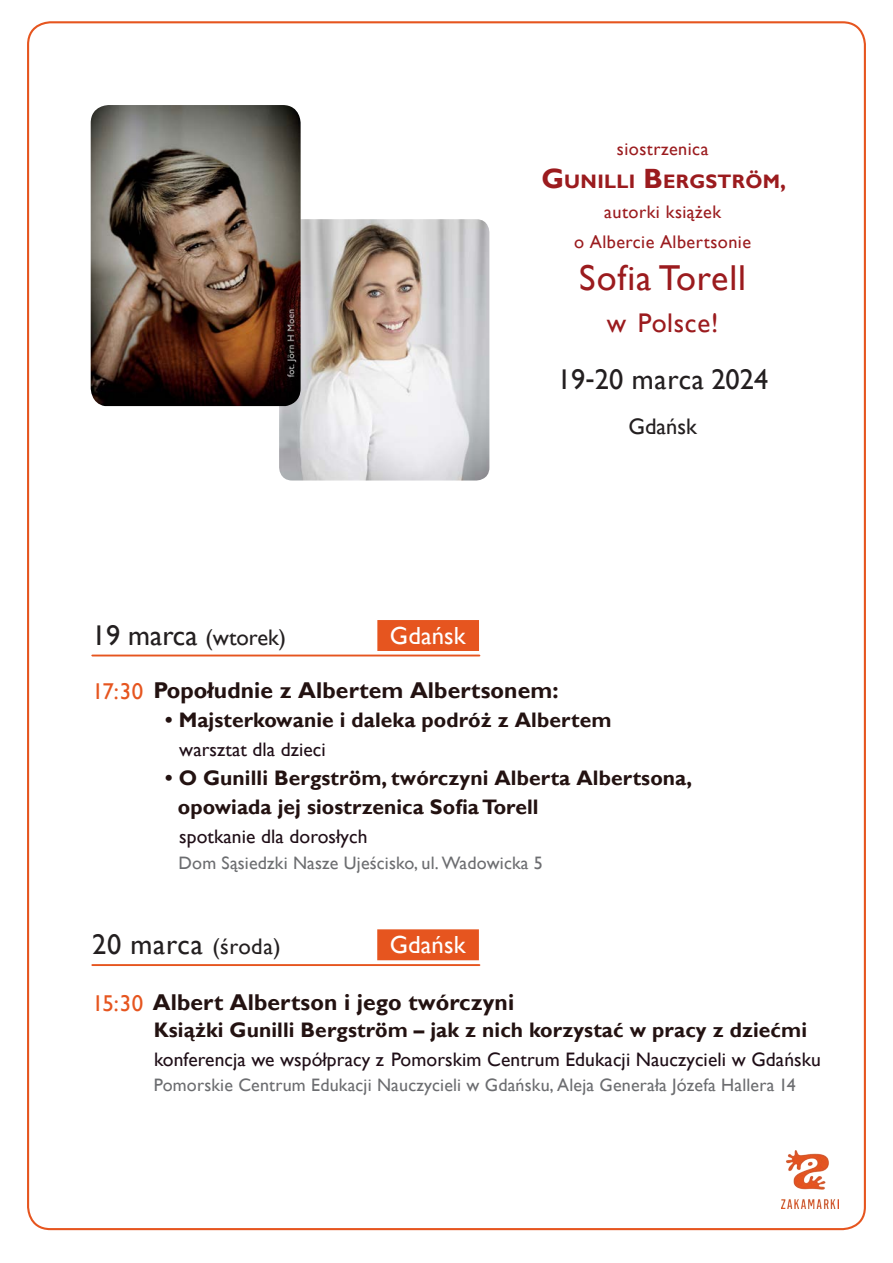
<style>
.page{position:relative;width:893px;height:1263px;background:#fff}
.page>*{position:absolute;margin:0;border:0;box-sizing:border-box;transform-origin:0 0}
.t1{font:36px "Gill Sans";letter-spacing:.025em;color:#9b1b1e}
.t2{font:28.5px "Gill Sans";letter-spacing:.01em;color:#231f20}
.t3{font:27px "Gill Sans";letter-spacing:.025em;color:#9b1b1e}
.t4{font:24.75px "Gill Sans";letter-spacing:.005em;color:#fff}
.t5{font:700 22.8px "Gill Sans";letter-spacing:.005em;color:#231211}
.t6{font:22.5px "Gill Sans";color:#231f20}
.t7{font:700 21px/29px "Gill Sans";letter-spacing:.005em;color:#231211}
.t8{font:19.5px "Gill Sans";letter-spacing:.005em;color:#1f0e17}
.t9{font:700 19.5px "Gill Sans";letter-spacing:.015em;color:#9b1b1e}
.t10{font:18.15px/30px "Gill Sans";letter-spacing:.025em;color:#9b1b1e;text-align:center}
.t11{font:18px "Gill Sans";letter-spacing:.01em;color:#6c6d70}
.s1{font-size:27.9px}
.s2{font-size:21.9px}
.s3{font-size:28.5px}
.s4{font-weight:400;color:#e6551f}
.s5{font-size:22.5px}
</style>
<div class="page">
<img style="left:782px;top:1150px;width:57px;height:59px">
<hr style="left:92px;top:654px;width:387px;height:2px;background:#e6551f">
<div style="left:377px;top:620px;width:102px;height:31px;background:#e6551f"></div>
<hr style="left:92px;top:964px;width:387px;height:2px;background:#e6551f">
<div style="left:377px;top:929px;width:102px;height:31px;background:#e6551f"></div>
<img style="left:279px;top:219px;width:210px;height:261px">
<img style="left:91px;top:105px;width:210px;height:301px">
<p class="t10" style="left:617px;top:134px;width:93px">siostrzenica</p>
<p class="t9" style="left:541px;top:169px;width:246px"><span class="s1">G</span>UNILLI <span class="s1">B</span>ERGSTRÖM<span class="s2">,</span></p>
<p class="t10" style="left:574px;top:197px;width:178px">autorki książek<br>o Albercie Albertsonie</p>
<h1 class="t1" style="left:579px;top:257px;width:168px">Sofia Torell</h1>
<p class="t3" style="left:607px;top:307px;width:113px">w Polsce!</p>
<h2 class="t2" style="left:557px;top:363px;width:213px">19-20 marca 2024</h2>
<p class="t6" style="left:628px;top:413px;width:70px">Gdańsk</p>
<p class="t6" style="left:92px;top:624px;width:196px"><span class="s3">19 marca</span> (wtorek)</p>
<p class="t4" style="left:390px;top:621px;width:77px">Gdańsk</p>
<p class="t5" style="left:92px;top:677px;width:468px"><span class="s4">17:30</span> Popołudnie z Albertem Albertsonem:</p>
<p class="t7" style="left:165px;top:706px;width:448px">• Majsterkowanie i daleka podróż z Albertem</p>
<p class="t8" style="left:179px;top:738px;width:148px">warsztat dla dzieci</p>
<p class="t7" style="left:178px;top:764px;width:516px;text-indent:-13px">• O Gunilli Bergström, twórczyni Alberta Albertsona, opowiada jej siostrzenica Sofia Torell</p>
<p class="t8" style="left:179px;top:825px;width:190px">spotkanie dla dorosłych</p>
<p class="t11" style="left:179px;top:852px;width:366px">Dom Sąsiedzki Nasze Ujeścisko, ul. Wadowicka 5</p>
<h2 class="t2" style="left:92px;top:928px;width:190px">20 marca <span class="s5">(środa)</span></h2>
<p class="t4" style="left:390px;top:930px;width:77px">Gdańsk</p>
<p class="t5" style="left:92px;top:988px;width:424px"><span class="s4">15:30</span> Albert Albertson i jego twórczyni</p>
<p class="t7" style="left:154px;top:1016px;width:655px">Książki Gunilli Bergström – jak z nich korzystać w pracy z dziećmi</p>
<p class="t8" style="left:154px;top:1048px;width:668px">konferencja we współpracy z Pomorskim Centrum Edukacji Nauczycieli w Gdańsku</p>
<p class="t11" style="left:154px;top:1075px;width:643px">Pomorskie Centrum Edukacji Nauczycieli w Gdańsku, Aleja Generała Józefa Hallera 14</p>
</div>
